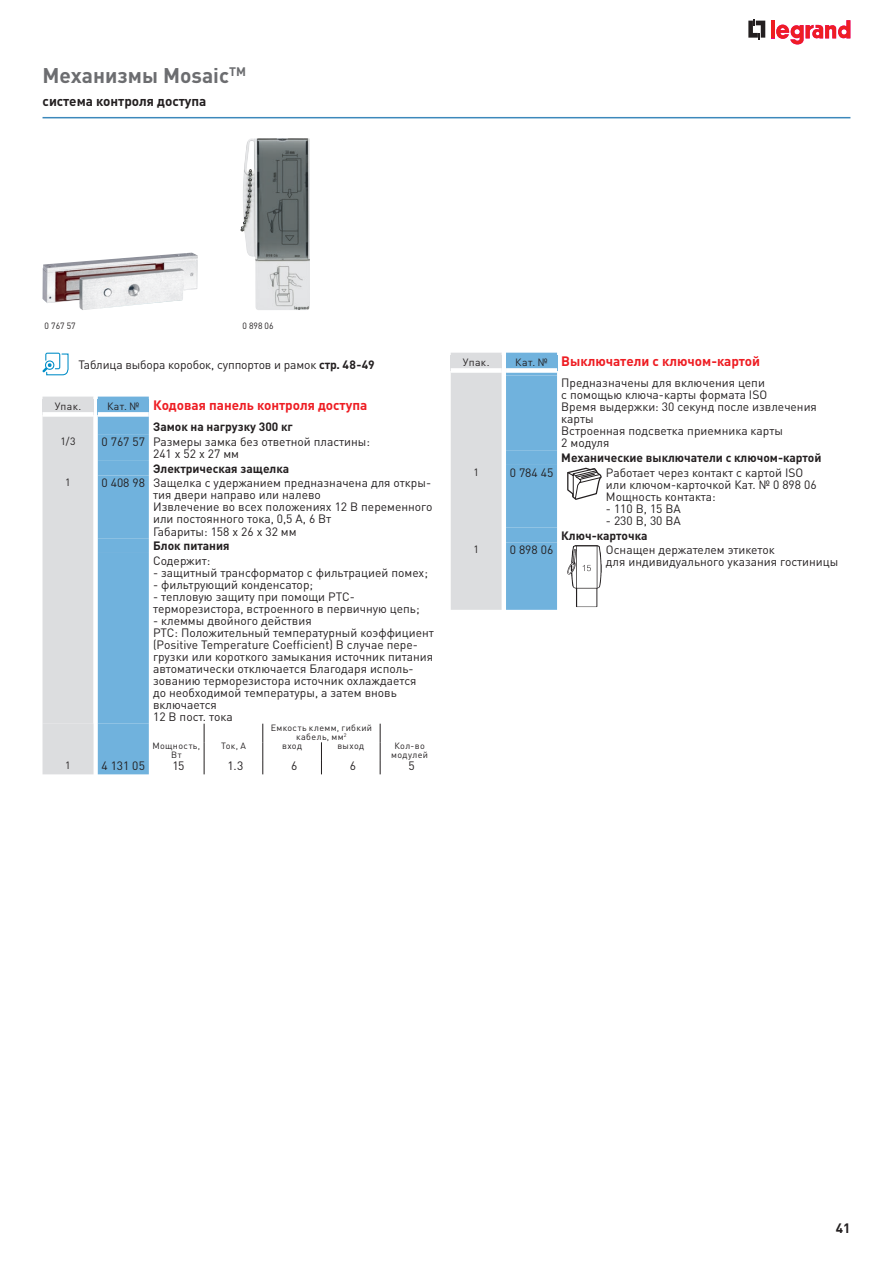
<style>
.page{position:relative;width:893px;height:1263px;background:#fff}
.page>*{position:absolute;margin:0;border:0;box-sizing:border-box;transform-origin:0 0}
.t1{font:700 21px "DIN Pro";color:#6c6d70}
.t2{font:700 13.5px "DIN Pro";color:#ee1d23}
.t3{font:700 13.5px "DIN Pro";color:#231f20}
.t4{font:12px/12px "DIN Pro";color:#231f20}
.t5{font:700 12px "DIN Pro";color:#231f20}
.t6{font:10.5px "DIN Pro";letter-spacing:.03em;color:#231f20}
.t7{font:9px/9px "DIN Pro";letter-spacing:.04em;color:#231f20;text-align:center}
.t8{font:9px "DIN Pro";letter-spacing:.04em;color:#231f20;scale:.95 1}
.s1{font-weight:700}
.s2{font-weight:400;font-size:10.5px;color:#231f20}
</style>
<div class="page">
<svg style="left:748px;top:19px;width:17px;height:20px"></svg>
<hr style="left:771px;top:20px;width:4px;height:18px;background:#ee1d23">
<svg style="left:776px;top:20px;width:74px;height:25px"></svg>
<hr style="left:43px;top:117px;width:807px;height:1px;background:#3c88bb">
<svg style="left:43px;top:353px;width:26px;height:22px"></svg>
<svg style="left:43px;top:397px;width:106px;height:377px"></svg>
<svg style="left:204px;top:724px;width:1px;height:50px"></svg>
<svg style="left:263px;top:724px;width:1px;height:50px"></svg>
<svg style="left:321px;top:742px;width:1px;height:32px"></svg>
<svg style="left:380px;top:724px;width:1px;height:50px"></svg>
<div style="left:43px;top:399px;width:51px;height:15px;background:#dcdddf"></div>
<div style="left:43px;top:412px;width:51px;height:5px;background:#fff"></div>
<div style="left:98px;top:399px;width:51px;height:15px;background:#70b2dd"></div>
<div style="left:98px;top:412px;width:51px;height:5px;background:#fff"></div>
<img style="left:240px;top:138px;width:70px;height:172px">
<img style="left:43px;top:253px;width:155px;height:57px">
<svg style="left:451px;top:353px;width:106px;height:257px"></svg>
<div style="left:451px;top:355px;width:51px;height:15px;background:#dcdddf"></div>
<div style="left:451px;top:368px;width:51px;height:5px;background:#fff"></div>
<div style="left:506px;top:355px;width:51px;height:15px;background:#70b2dd"></div>
<div style="left:506px;top:368px;width:51px;height:5px;background:#fff"></div>
<svg style="left:567px;top:468px;width:35px;height:32px"></svg>
<img style="left:567px;top:545px;width:35px;height:62px">
<h1 class="t1" style="left:43px;top:61px;width:205px">Механизмы Mosaic<sup>TM</sup></h1>
<p class="t3" style="left:43px;top:92px;width:165px">система контроля доступа</p>
<p class="t8" style="left:45px;top:320px;width:34px">0 767 57</p>
<p class="t8" style="left:242px;top:320px;width:34px">0 898 06</p>
<p class="t4" style="left:78px;top:358px;width:298px">Таблица выбора коробок, суппортов и рамок <span class="s1">стр. 48-49</span></p>
<p class="t6" style="left:55px;top:399px;width:28px">Упак.</p>
<p class="t2" style="left:107px;top:396px;width:262px"><span class="s2">Кат. №</span> Кодовая панель контроля доступа</p>
<p class="t5" style="left:153px;top:419px;width:141px">Замок на нагрузку 300 кг</p>
<p class="t6" style="left:60px;top:434px;width:17px">1/3</p>
<p class="t4" style="left:153px;top:435px;width:218px;text-indent:-52px">0 767 57 Размеры замка без ответной пластины:<br>241 x 52 x 27 мм</p>
<p class="t5" style="left:153px;top:460px;width:138px">Электрическая защелка</p>
<p class="t6" style="left:65px;top:476px;width:7px">1</p>
<p class="t4" style="left:153px;top:477px;width:281px;text-indent:-52px">0 408 98 Защелка с удержанием предназначена для откры&shy;тия двери направо или налево<br>Извлечение во всех положениях 12 В переменного или постоянного тока, 0,5 A, 6 Вт<br>Габариты: 158 x 26 x 32 мм</p>
<p class="t5" style="left:153px;top:538px;width:78px">Блок питания</p>
<p class="t4" style="left:153px;top:554px;width:59px">Содержит:</p>
<p class="t4" style="left:153px;top:566px;width:276px">- защитный трансформатор с фильтрацией помех;</p>
<p class="t4" style="left:153px;top:578px;width:162px">- фильтрующий конденсатор;</p>
<p class="t4" style="left:153px;top:590px;width:268px">- тепловую защиту при помощи PTC&shy;терморезистора, встроенного в первичную цепь;</p>
<p class="t4" style="left:153px;top:614px;width:282px">- клеммы двойного действия<br>PTC: Положительный температурный коэффициент (Positive Temperature Coefficient) В случае пере&shy;грузки или короткого замыкания источник питания автоматически отключается Благодаря исполь&shy;зованию терморезистора источник охлаждается<br>до необходимой температуры, а затем вновь включается<br>12 В пост. тока</p>
<p class="t7" style="left:271px;top:723px;width:103px">Емкость клемм, гибкий кабель, мм<sup>2</sup></p>
<p class="t7" style="left:152px;top:741px;width:49px">Мощность,<br>Вт</p>
<p class="t7" style="left:221px;top:741px;width:26px">Ток, А</p>
<p class="t7" style="left:282px;top:741px;width:21px">вход</p>
<p class="t7" style="left:337px;top:741px;width:28px">выход</p>
<p class="t7" style="left:391px;top:741px;width:38px">Кол-во модулей</p>
<p class="t6" style="left:65px;top:758px;width:7px">1</p>
<p class="t4" style="left:101px;top:759px;width:45px">4 131 05</p>
<p class="t4" style="left:172px;top:759px;width:14px">15</p>
<p class="t4" style="left:228px;top:759px;width:17px">1.3</p>
<p class="t4" style="left:291px;top:759px;width:8px">6</p>
<p class="t4" style="left:350px;top:759px;width:8px">6</p>
<p class="t4" style="left:408px;top:759px;width:8px">5</p>
<p class="t6" style="left:463px;top:355px;width:28px">Упак.</p>
<p class="t2" style="left:515px;top:352px;width:246px"><span class="s2">Кат. №</span> Выключатели с ключом-картой</p>
<p class="t4" style="left:561px;top:377px;width:257px">Предназначены для включения цепи<br>с помощью ключа-карты формата ISO<br>Время выдержки: 30 секунд после извлечения карты<br>Встроенная подсветка приемника карты<br>2 модуля</p>
<p class="t5" style="left:561px;top:450px;width:262px">Механические выключатели с ключом-картой</p>
<p class="t6" style="left:473px;top:465px;width:7px">1</p>
<p class="t4" style="left:510px;top:466px;width:45px">0 784 45</p>
<p class="t4" style="left:606px;top:466px;width:212px">Работает через контакт с картой ISO или ключом-карточкой Кат. № 0 898 06<br>Мощность контакта:</p>
<p class="t4" style="left:606px;top:502px;width:76px">- 110 В, 15 ВА</p>
<p class="t4" style="left:606px;top:514px;width:76px">- 230 В, 30 ВА</p>
<p class="t5" style="left:561px;top:527px;width:88px">Ключ-карточка</p>
<p class="t6" style="left:473px;top:543px;width:7px">1</p>
<p class="t4" style="left:510px;top:544px;width:45px">0 898 06</p>
<p class="t4" style="left:606px;top:544px;width:234px">Оснащен держателем этикеток<br>для индивидуального указания гостиницы</p>
<p class="t3" style="left:836px;top:1219px;width:16px">41</p>
</div>
